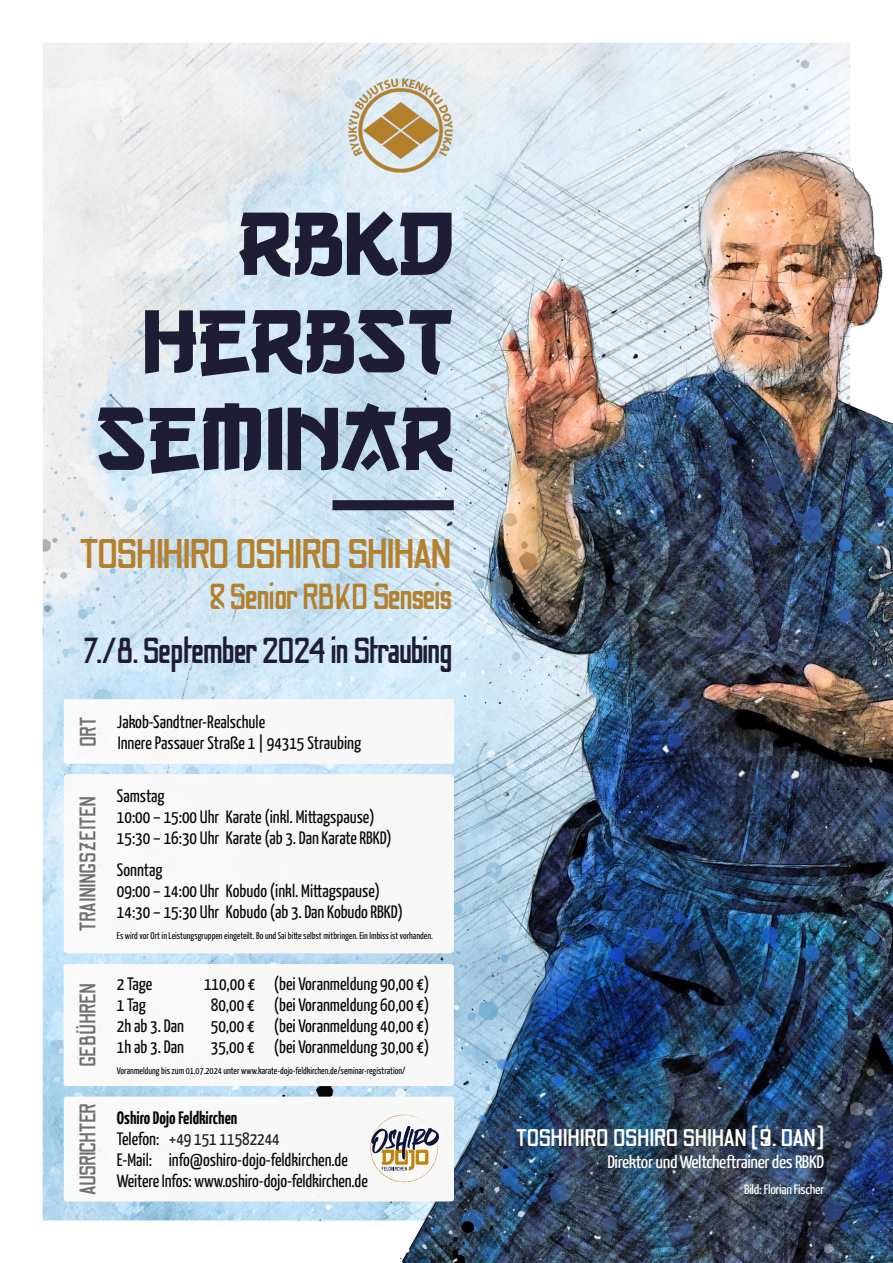
<style>
.page{position:relative;width:893px;height:1263px;background:#fff}
.page>*{position:absolute;margin:0;border:0;box-sizing:border-box;transform-origin:0 0}
.t1{font:93.75px/97.5px "Gangof Three";color:#1e1d35;text-align:right}
.t2{font:41.25px "Odibee Sans";letter-spacing:-.06em;color:#b4802c;scale:1.1 1}
.t3{font:36px "Odibee Sans";letter-spacing:-.045em;color:#1e1d35}
.t4{font:36px "Odibee Sans";letter-spacing:-.05em;color:#b4802c}
.t5{font:24px "Odibee Sans";letter-spacing:-.035em;color:#fff;scale:1.1 1}
.t6{font:22.5px "Odibee Sans";letter-spacing:-.045em;color:#72706f}
.t7{font:18px/21px "Yanone Kaffeesatz";color:#070909}
.t8{font:18px "Yanone Kaffeesatz";letter-spacing:-.02em;color:#fff;scale:1.1 1}
.t9{font:13.5px "Yanone Kaffeesatz";letter-spacing:-.02em;color:#fff;scale:1.1 1}
.t10{font:9.75px "Yanone Kaffeesatz";color:#070909}
.s1{font-weight:700}
.s2{color:#231f20}
</style>
<div class="page">
<img style="left:42px;top:42px;width:851px;height:1221px">
<img style="left:64px;top:1097px;width:390px;height:104px;border-radius:2px">
<img style="left:64px;top:964px;width:390px;height:122px;border-radius:3px">
<img style="left:64px;top:774px;width:390px;height:179px;border-radius:4px">
<img style="left:64px;top:699px;width:390px;height:65px;border-radius:2px">
<svg style="left:370px;top:1115px;width:69px;height:67px"></svg>
<div style="left:338px;top:500px;width:111px;height:10px;background:#1e1d35"></div>
<img style="left:348px;top:78px;width:105px;height:94px">
<h1 class="t1" style="left:96px;top:194px;width:359px">RBKD<br>HERBST<br>SEMINAR</h1>
<h2 class="t2" style="left:78px;top:533px;width:342px">TOSHIHIRO OSHIRO SHIHAN</h2>
<h3 class="t4" style="left:209px;top:578px;width:244px">&amp; Senior RBKD Senseis</h3>
<h3 class="t3" style="left:82px;top:632px;width:372px">7./8. September 2024 in Straubing</h3>
<p class="t6" style="left:76px;top:747px;width:32px;rotate:-90deg">ORT</p>
<p class="t6" style="left:76px;top:931px;width:137px;rotate:-90deg">TRAININGSZEITEN</p>
<p class="t6" style="left:76px;top:1067px;width:86px;rotate:-90deg">GEBÜHREN</p>
<p class="t6" style="left:76px;top:1195px;width:94px;rotate:-90deg">AUSRICHTER</p>
<p class="t7" style="left:117px;top:710px;width:150px">Jakob-Sandtner-Realschule</p>
<p class="t7" style="left:118px;top:731px;width:245px">Innere Passauer Straße 1 | 94315 Straubing</p>
<p class="t7" style="left:117px;top:784px;width:276px">Samstag<br>10:00 – 15:00 Uhr Karate (inkl. Mittagspause)<br>15:30 – 16:30 Uhr Karate (ab 3. Dan Karate RBKD)</p>
<p class="t7" style="left:117px;top:859px;width:287px">Sonntag<br>09:00 – 14:00 Uhr Kobudo (inkl. Mittagspause)<br>14:30 – 15:30 Uhr Kobudo (ab 3. Dan Kobudo RBKD)</p>
<p class="t10" style="left:117px;top:930px;width:317px">Es wird vor Ort in Leistungsgruppen eingeteilt. Bo und Sai bitte selbst mitbringen. Ein Imbiss ist vorhanden.</p>
<p class="t7" style="left:117px;top:972px;width:37px">2 Tage</p>
<p class="t7" style="left:204px;top:972px;width:227px">110,00 € (bei Voranmeldung 90,00 €)</p>
<p class="t7" style="left:117px;top:993px;width:31px">1 Tag</p>
<p class="t7" style="left:211px;top:993px;width:220px">80,00 € (bei Voranmeldung 60,00 €)</p>
<p class="t7" style="left:117px;top:1014px;width:69px">2h ab 3. Dan</p>
<p class="t7" style="left:211px;top:1014px;width:220px">50,00 € (bei Voranmeldung 40,00 €)</p>
<p class="t7" style="left:117px;top:1035px;width:69px">1h ab 3. Dan</p>
<p class="t7" style="left:211px;top:1035px;width:220px">35,00 € (bei Voranmeldung 30,00 €)</p>
<p class="t10" style="left:117px;top:1064px;width:290px">Voranmeldung bis zum 01.07.2024 unter www.karate-dojo-feldkirchen.de/seminar-registration/</p>
<p class="t7" style="left:117px;top:1107px;width:252px"><span class="s1">Oshiro Dojo Feldkirchen<br></span>Telefon: <span class="s2">+49 151 11582244<br></span>E-Mail: info@oshiro-dojo-feldkirchen.de Weitere Infos: www.oshiro-dojo-feldkirchen.de</p>
<h3 class="t5" style="left:515px;top:1125px;width:282px">TOSHIHIRO OSHIRO SHIHAN (9. DAN)</h3>
<p class="t8" style="left:607px;top:1151px;width:198px">Direktor und Weltcheftrainer des RBKD</p>
<p class="t9" style="left:744px;top:1181px;width:74px">Bild: Florian Fischer</p>
</div>
